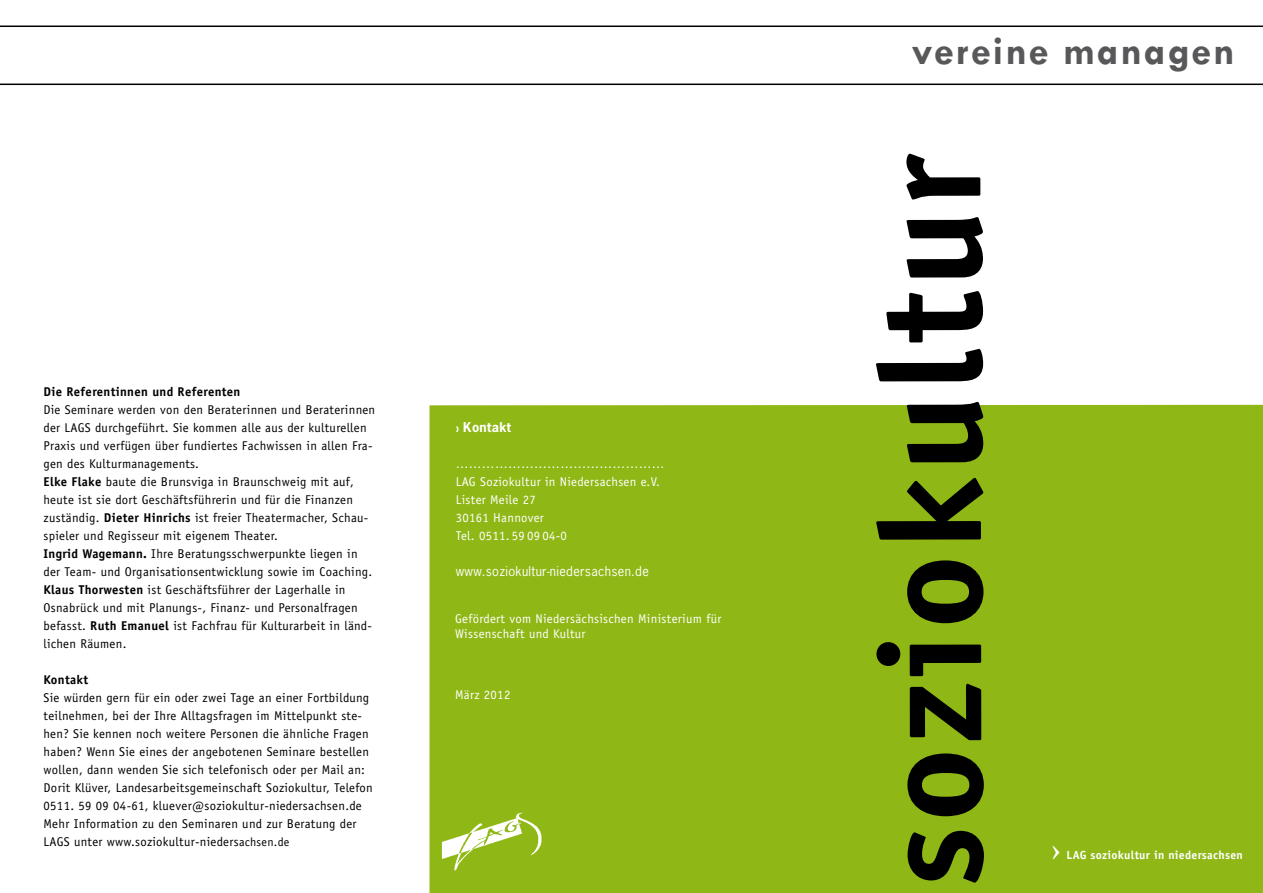
<style>
.page{position:relative;width:1263px;height:893px;background:#fff}
.page>*{position:absolute;margin:0;border:0;box-sizing:border-box;transform-origin:0 0}
.t1{font:700 144.6px "Officina Sans";letter-spacing:.025em;color:#000}
.t2{font:700 40.5px "Tw Cen";letter-spacing:.05em;color:#58585a}
.t3{font:700 28.35px "Times New Roman";color:#fff}
.t4{font:12.75px/18px "Officina Sans";letter-spacing:.025em;color:#000}
.t5{font:12.75px/18px "Officina Sans";letter-spacing:.025em;color:#fff}
.t6{font:12.75px "News Gothic Std";letter-spacing:.025em;color:#fff}
.t7{font:700 12.75px "Officina Sans";letter-spacing:.025em;color:#000}
.t8{font:700 12.75px "News Gothic Std";letter-spacing:.025em;color:#fff}
.t9{font:700 11.7px "Officina Sans";letter-spacing:.025em;color:#fff}
.s1{font-weight:700}
.s2{font-size:12px}
</style>
<div class="page">
<div style="left:429px;top:405px;width:834px;height:488px;background:#8fb715"></div>
<svg style="left:0;top:26px;width:1263px;height:59px"></svg>
<img style="left:442px;top:810px;width:102px;height:73px">
<p class="t7" style="left:44px;top:384px;width:198px">Die Referentinnen und Referenten</p>
<p class="t4" style="left:44px;top:401px;width:333px">Die Seminare werden von den Beraterinnen und Beraterinnen der LAGS durchgeführt. Sie kommen alle aus der kulturellen Praxis und verfügen über fundiertes Fachwissen in allen Fra&shy;gen des Kulturmanagements.<br><span class="s1">Elke Flake</span> baute die Brunsviga in Braunschweig mit auf, heute ist sie dort Geschäftsführerin und für die Finanzen zuständig. <span class="s1">Dieter Hinrichs</span> ist freier Theatermacher, Schau&shy;spieler und Regisseur mit eigenem Theater.<br><span class="s1">Ingrid Wagemann.</span> Ihre Beratungsschwerpunkte liegen in der Team- und Organisationsentwicklung sowie im Coaching.<br><span class="s1">Klaus Thorwesten</span> ist Geschäftsführer der Lagerhalle in Osnabrück und mit Planungs-, Finanz- und Personalfragen befasst. <span class="s1">Ruth Emanuel</span> ist Fachfrau für Kulturarbeit in länd&shy;lichen Räumen.</p>
<p class="t7" style="left:44px;top:672px;width:46px">Kontakt</p>
<p class="t4" style="left:44px;top:689px;width:331px">Sie würden gern für ein oder zwei Tage an einer Fortbildung teilnehmen, bei der Ihre Alltagsfragen im Mittelpunkt ste&shy;hen? Sie kennen noch weitere Personen die ähnliche Fragen haben? Wenn Sie eines der angebotenen Seminare bestellen wollen, dann wenden Sie sich telefonisch oder per Mail an:<br>Dorit Klüver, Landesarbeitsgemeinschaft Soziokultur, Telefon 0511. 59 09 04-61, kluever@soziokultur-niedersachsen.de Mehr Information zu den Seminaren und zur Beratung der LAGS unter www.soziokultur-nieders<span class="s2">achsen.de</span></p>
<p class="t8" style="left:456px;top:419px;width:57px">› Kontakt</p>
<p class="t6" style="left:456px;top:455px;width:210px">…………………………………………</p>
<p class="t5" style="left:456px;top:473px;width:206px">LAG Soziokultur in Niedersachsen e.V.<br>Lister Meile 27<br>30161 Hannover<br>Tel. 0511. 59 09 04-0</p>
<p class="t6" style="left:456px;top:563px;width:195px">www.soziokultur-niedersachsen.de</p>
<p class="t5" style="left:455px;top:611px;width:268px;line-height:15.3px">Gefördert vom Niedersächsischen Ministerium für<br>Wissenschaft und Kultur</p>
<p class="t5" style="left:455px;top:686px;width:57px">März 2012</p>
<h2 class="t2" style="left:911px;top:27px;width:325px">vereine managen</h2>
<h1 class="t1" style="left:841px;top:887px;width:736px;rotate:-90deg">soziokultur</h1>
<h3 class="t3" style="left:1051px;top:830px;width:11px">›</h3>
<p class="t9" style="left:1066px;top:847px;width:178px">LAG soziokultur in niedersachsen</p>
</div>
